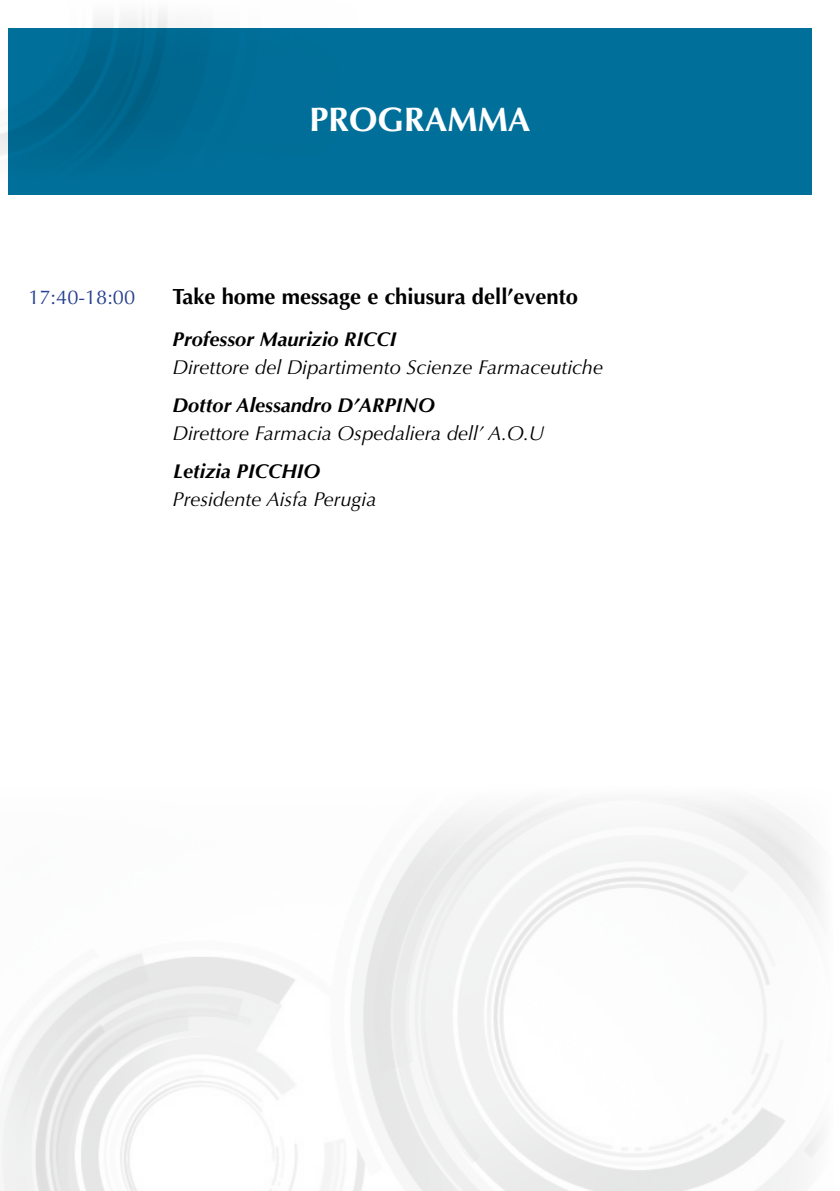
<style>
.page{position:relative;width:840px;height:1191px;background:#fff}
.page>*{position:absolute;margin:0;border:0;box-sizing:border-box;transform-origin:0 0}
.t1{font:700 34px "Optima";color:#fff}
.t2{font:700 22px "Optima";color:#000}
.t3{font:italic 20px "Optima";color:#000}
.t4{font:italic 700 20px "Optima";color:#000}
.t5{font:20px "Optima";color:#25408f}
</style>
<div class="page">
<div style="left:8px;top:28px;width:803px;height:167px;background:#00709a"></div>
<img style="left:1px;top:801px;width:820px;height:390px">
<h1 class="t1" style="left:309px;top:99px;width:223px">PROGRAMMA</h1>
<p class="t5" style="left:28px;top:285px;width:108px">17:40-18:00</p>
<p class="t2" style="left:172px;top:283px;width:407px">Take home message e chiusura dell’evento</p>
<p class="t4" style="left:172px;top:327px;width:225px">Professor Maurizio RICCI</p>
<p class="t3" style="left:172px;top:355px;width:432px">Direttore del Dipartimento Scienze Farmaceutiche</p>
<p class="t4" style="left:172px;top:393px;width:263px">Dottor Alessandro D’ARPINO</p>
<p class="t3" style="left:172px;top:421px;width:373px">Direttore Farmacia Ospedaliera dell’ A.O.U</p>
<p class="t4" style="left:173px;top:459px;width:149px">Letizia PICCHIO</p>
<p class="t3" style="left:172px;top:487px;width:205px">Presidente Aisfa Perugia</p>
</div>
